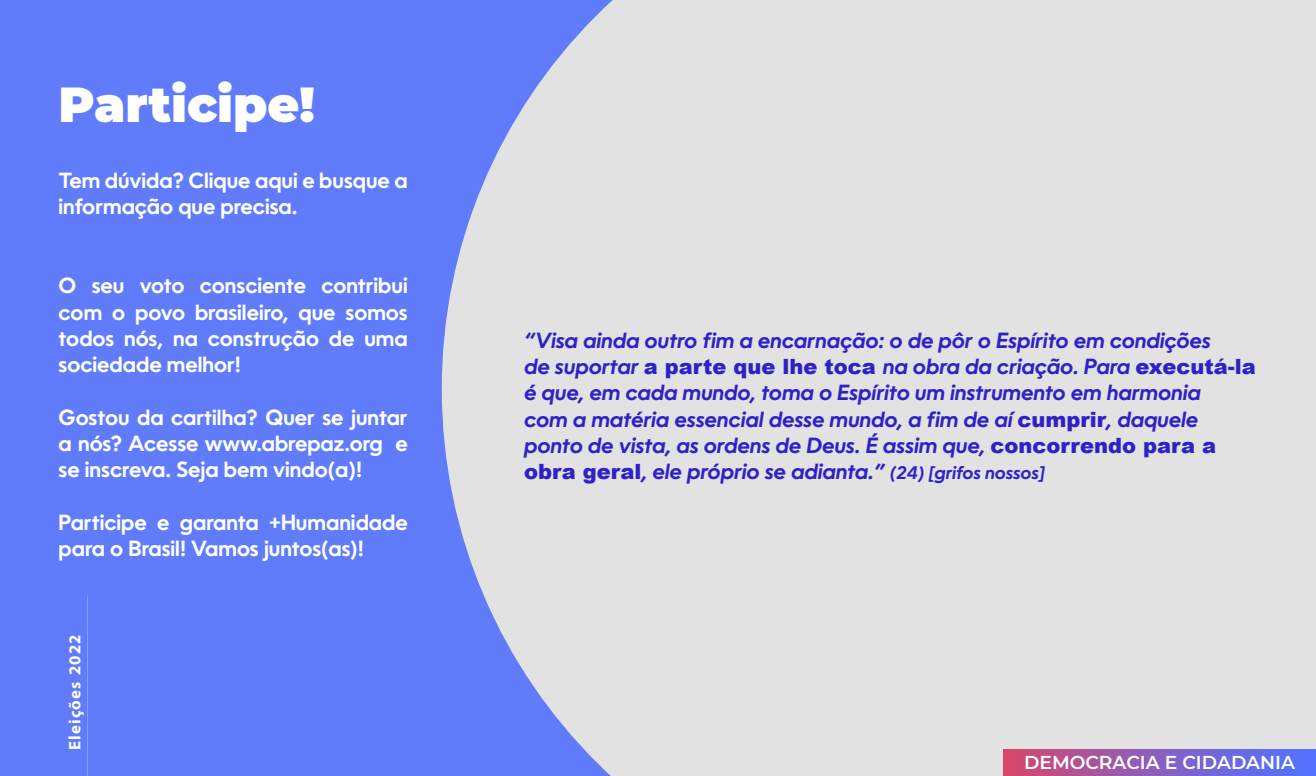
<style>
.page{position:relative;width:1316px;height:776px;background:#fff}
.page>*{position:absolute;margin:0;border:0;box-sizing:border-box;transform-origin:0 0}
.t1{font:900 49px "Montserrat";color:#fff}
.t2{font:italic 600 21px/26.2px "Oceanwide";color:#2e22c6}
.t3{font:600 21px/26.2px "Oceanwide";color:#fff}
.t4{font:600 18.55px "Montserrat";color:#fff}
.t5{font:700 16.8px "Myriad Pro";letter-spacing:.075em;color:#fff}
.s1{font-family:"Arial";font-weight:900;font-style:normal}
.s2{font-size:17.5px}
</style>
<div class="page">
<div style="left:0;top:1px;width:1316px;height:774px;background:#607cfb"></div>
<div style="left:441px;top:1px;width:875px;height:774px;background:#e2e2e2"></div>
<div style="left:1003px;top:748px;width:313px;height:27px;background:linear-gradient(to right,#d2486e,#4874ff)"></div>
<h1 class="t1" style="left:59px;top:67px;width:258px">Participe!</h1>
<p class="t3" style="left:59px;top:166px;width:351px">Tem dúvida? Clique aqui e busque a informação que precisa.</p>
<p class="t3" style="left:59px;top:271px;width:351px;text-align:justify">O seu voto consciente contribui com o povo brasileiro, que somos todos nós, na construção de uma sociedade melhor!</p>
<p class="t3" style="left:59px;top:402px;width:351px;text-align:justify">Gostou da cartilha? Quer se juntar a nós? Acesse www.abrepaz.org e se inscreva. Seja bem vindo(a)!</p>
<p class="t3" style="left:59px;top:507px;width:351px">Participe e garanta +Humanidade para o Brasil! Vamos juntos(as)!</p>
<p class="t5" style="left:64px;top:750px;width:117px;rotate:-90deg">Eleições 2022</p>
<p class="t2" style="left:524px;top:326px;width:733px">“Visa ainda outro fim a encarnação: o de pôr o Espírito em condições<br>de suportar <span class="s1">a parte que lhe toca</span> na obra da criação. Para <span class="s1">executá-la </span>é que, em cada mundo, toma o Espírito um instrumento em harmonia<br>com a matéria essencial desse mundo, a fim de aí <span class="s1">cumprir</span>, daquele ponto de vista, as ordens de Deus. É assim que, <span class="s1">concorrendo para a obra geral</span>, ele próprio se adianta.” <span class="s2">(24) [grifos nossos]</span></p>
<p class="t4" style="left:1024px;top:749px;width:272px">DEMOCRACIA E CIDADANIA</p>
</div>
